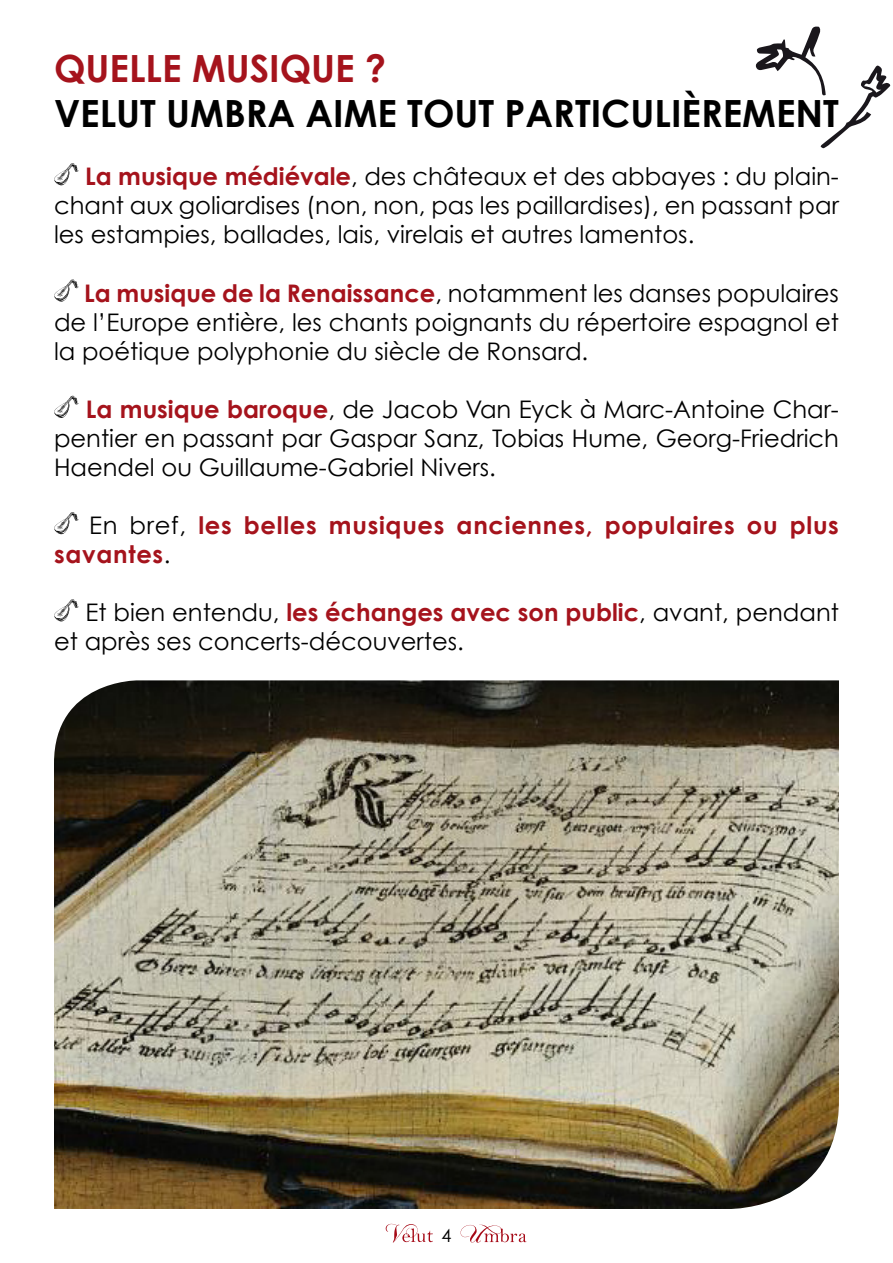
<style>
.page{position:relative;width:893px;height:1263px;background:#fff}
.page>*{position:absolute;margin:0;border:0;box-sizing:border-box;transform-origin:0 0}
.t1{font:700 37.5px "Century Gothic";color:#000}
.t2{font:700 37.5px "Century Gothic";color:#a5131c}
.t3{font:24.15px/29.1px "Century Gothic";color:#000;text-align:justify}
.t4{font:700 24.15px/29.1px "Century Gothic";letter-spacing:.03em;color:#a5131c}
.t5{font:18px "Century Gothic";color:#000}
.s1{font-weight:700;color:#a5131c}
.s2{font-weight:400;color:#000}
</style>
<div class="page">
<svg style="left:460px;top:1225px;width:66px;height:17px"></svg>
<svg style="left:386px;top:1224px;width:47px;height:18px"></svg>
<svg style="left:54px;top:163px;width:25px;height:22px"></svg>
<svg style="left:54px;top:279px;width:25px;height:23px"></svg>
<svg style="left:54px;top:396px;width:25px;height:22px"></svg>
<svg style="left:54px;top:512px;width:25px;height:22px"></svg>
<svg style="left:54px;top:599px;width:25px;height:22px"></svg>
<svg style="left:755px;top:26px;width:136px;height:123px"></svg>
<img style="left:54px;top:680px;width:785px;height:529px">
<h1 class="t2" style="left:54px;top:45px;width:334px">QUELLE MUSIQUE ?</h1>
<h1 class="t1" style="left:54px;top:90px;width:786px">VELUT UMBRA AIME TOUT PARTICULIÈREMENT</h1>
<p class="t3" style="left:54px;top:162px;width:786px;text-indent:31px"><span class="s1">La musique médiévale</span>, des châteaux et des abbayes : du plain&shy;chant aux goliardises (non, non, pas les paillardises), en passant par les estampies, ballades, lais, virelais et autres lamentos.</p>
<p class="t3" style="left:54px;top:278px;width:786px;text-indent:30px"><span class="s1">La musique de la Renaissance</span>, notamment les danses populaires de l’Europe entière, les chants poignants du répertoire espagnol et la poétique polyphonie du siècle de Ronsard.</p>
<p class="t3" style="left:54px;top:394px;width:786px;text-indent:32px"><span class="s1">La musique baroque</span>, de Jacob Van Eyck à Marc-Antoine Char&shy;pentier en passant par Gaspar Sanz, Tobias Hume, Georg-Friedrich Haendel ou Guillaume-Gabriel Nivers.</p>
<p class="t4" style="left:54px;top:510px;width:786px;text-indent:35px"><span class="s2">En bref,</span> les belles musiques anciennes, populaires ou plus savantes<span class="s2">.</span></p>
<p class="t3" style="left:54px;top:598px;width:786px;text-indent:31px">Et bien entendu, <span class="s1">les échanges avec son public</span>, avant, pendant et après ses concerts-découvertes.</p>
<p class="t5" style="left:441px;top:1224px;width:11px">4</p>
</div>
